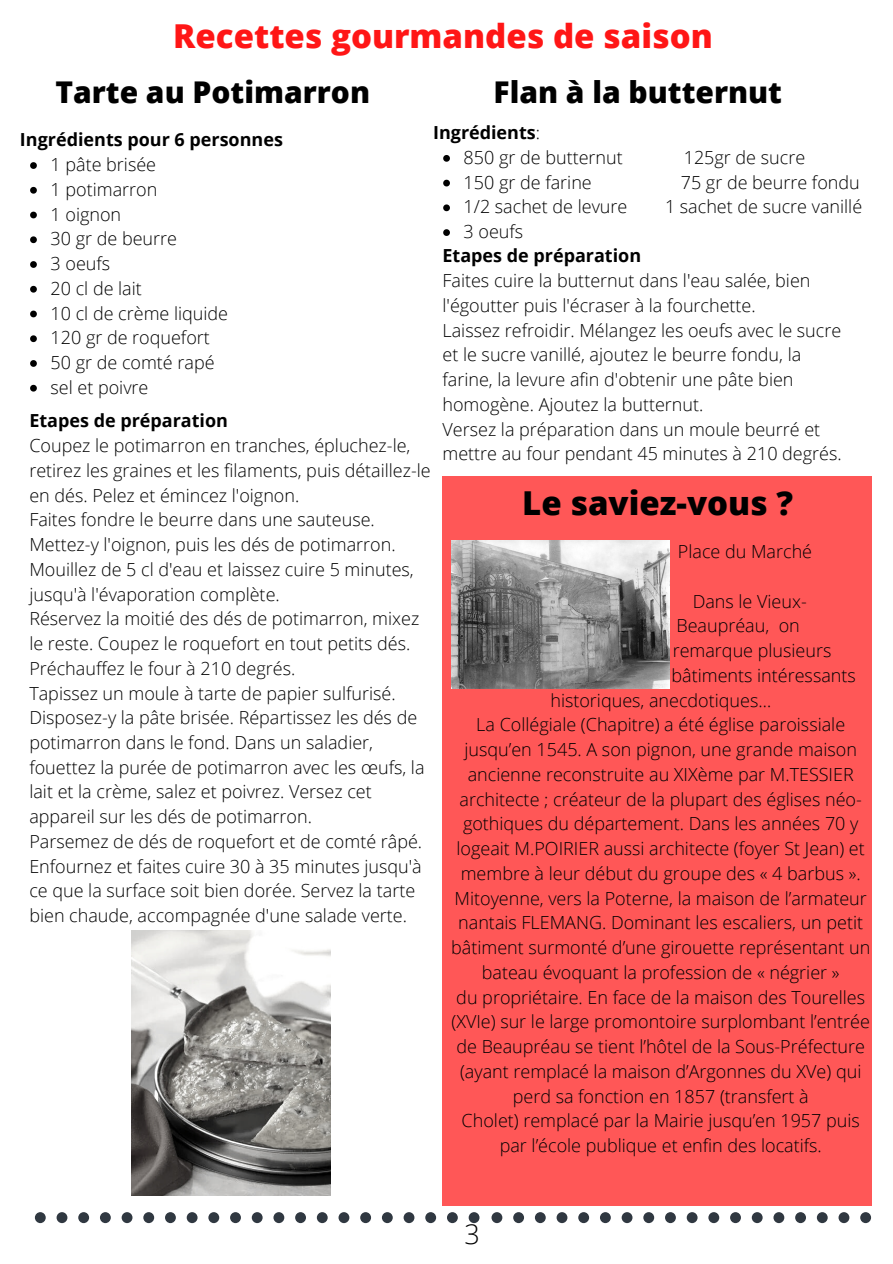
<style>
.page{position:relative;width:893px;height:1264px;background:#fff}
.page>*{position:absolute;margin:0;border:0;box-sizing:border-box;transform-origin:0 0}
.t1{font:800 33px "Open Sans";color:#ff1616}
.t2{font:800 33px "Open Sans";color:#000}
.t3{font:800 30px "Open Sans";color:#000}
.t4{font:300 27px "Open Sans";color:#000}
.t5{font:300 18px/24.8px "Open Sans";color:#000}
.t6{font:700 18px "Open Sans";color:#000}
.s1{font-weight:300}
</style>
<div class="page">
<svg style="left:35px;top:1212px;width:444px;height:11px"></svg>
<svg style="left:491px;top:1212px;width:380px;height:11px"></svg>
<div style="left:442px;top:476px;width:430px;height:730px;background:#ff5757"></div>
<img style="left:132px;top:930px;width:199px;height:265px">
<img style="left:451px;top:541px;width:218px;height:147px">
<svg style="left:443px;top:155px;width:7px;height:7px"></svg>
<svg style="left:443px;top:180px;width:7px;height:6px"></svg>
<svg style="left:443px;top:204px;width:7px;height:7px"></svg>
<svg style="left:443px;top:229px;width:7px;height:7px"></svg>
<svg style="left:30px;top:162px;width:7px;height:7px"></svg>
<svg style="left:30px;top:187px;width:7px;height:7px"></svg>
<svg style="left:30px;top:212px;width:7px;height:6px"></svg>
<svg style="left:30px;top:236px;width:7px;height:7px"></svg>
<svg style="left:30px;top:261px;width:7px;height:7px"></svg>
<svg style="left:30px;top:286px;width:7px;height:6px"></svg>
<svg style="left:30px;top:310px;width:7px;height:7px"></svg>
<svg style="left:30px;top:335px;width:7px;height:7px"></svg>
<svg style="left:30px;top:360px;width:7px;height:7px"></svg>
<svg style="left:30px;top:385px;width:7px;height:6px"></svg>
<h1 class="t1" style="left:173px;top:12px;width:541px">Recettes gourmandes de saison</h1>
<h2 class="t3" style="left:55px;top:71px;width:316px">Tarte au Potimarron</h2>
<h2 class="t3" style="left:493px;top:71px;width:290px">Flan à la butternut</h2>
<p class="t6" style="left:433px;top:120px;width:109px">Ingrédients<span class="s1">:</span></p>
<p class="t6" style="left:20px;top:127px;width:264px">Ingrédients pour 6 personnes</p>
<p class="t5" style="left:463px;top:145px;width:161px">850 gr de butternut</p>
<p class="t5" style="left:683px;top:145px;width:123px">125gr de sucre</p>
<p class="t5" style="left:463px;top:169px;width:130px">150 gr de farine</p>
<p class="t5" style="left:680px;top:169px;width:180px">75 gr de beurre fondu</p>
<p class="t5" style="left:463px;top:194px;width:165px">1/2 sachet de levure</p>
<p class="t5" style="left:665px;top:194px;width:199px">1 sachet de sucre vanillé</p>
<p class="t5" style="left:463px;top:219px;width:61px">3 oeufs</p>
<p class="t5" style="left:51px;top:152px;width:179px">1 pâte brisée<br>1 potimarron<br>1 oignon<br>30 gr de beurre<br>3 oeufs<br>20 cl de lait<br>10 cl de crème liquide<br>120 gr de roquefort<br>50 gr de comté rapé sel et poivre</p>
<p class="t6" style="left:442px;top:243px;width:200px">Etapes de préparation</p>
<p class="t5" style="left:442px;top:268px;width:400px">Faites cuire la butternut dans l'eau salée, bien l'égoutter puis l'écraser à la fourchette.<br>Laissez refroidir. Mélangez les oeufs avec le sucre et le sucre vanillé, ajoutez le beurre fondu, la farine, la levure afin d'obtenir une pâte bien homogène. Ajoutez la butternut.<br>Versez la préparation dans un moule beurré et mettre au four pendant 45 minutes à 210 degrés.</p>
<h1 class="t2" style="left:522px;top:479px;width:272px">Le saviez-vous ?</h1>
<p class="t6" style="left:29px;top:408px;width:200px">Etapes de préparation</p>
<p class="t5" style="left:29px;top:433px;width:403px">Coupez le potimarron en tranches, épluchez-le, retirez les graines et les filaments, puis détaillez-le en dés. Pelez et émincez l'oignon.<br>Faites fondre le beurre dans une sauteuse.<br>Mettez-y l'oignon, puis les dés de potimarron.<br>Mouillez de 5 cl d'eau et laissez cuire 5 minutes, jusqu'à l'évaporation complète.<br>Réservez la moitié des dés de potimarron, mixez le reste. Coupez le roquefort en tout petits dés.<br>Préchauffez le four à 210 degrés.<br>Tapissez un moule à tarte de papier sulfurisé.<br>Disposez-y la pâte brisée. Répartissez les dés de potimarron dans le fond. Dans un saladier, fouettez la purée de potimarron avec les œufs, la lait et la crème, salez et poivrez. Versez cet appareil sur les dés de potimarron.<br>Parsemez de dés de roquefort et de comté râpé.<br>Enfournez et faites cuire 30 à 35 minutes jusqu'à ce que la surface soit bien dorée. Servez la tarte bien chaude, accompagnée d'une salade verte.</p>
<p class="t5" style="left:678px;top:539px;width:136px">Place du Marché</p>
<p class="t5" style="left:692px;top:588px;width:116px">Dans le Vieux-</p>
<p class="t5" style="left:676px;top:613px;width:125px">Beaupréau, on</p>
<p class="t5" style="left:672px;top:638px;width:160px">remarque plusieurs</p>
<p class="t5" style="left:671px;top:662px;width:186px">bâtiments intéressants</p>
<p class="t5" style="left:550px;top:687px;width:222px">historiques, anecdotiques…</p>
<p class="t5" style="left:476px;top:712px;width:370px">La Collégiale (Chapitre) a été église paroissiale</p>
<p class="t5" style="left:464px;top:736px;width:394px">jusqu’en 1545. A son pignon, une grande maison</p>
<p class="t5" style="left:467px;top:761px;width:387px">ancienne reconstruite au XIXème par M.TESSIER</p>
<p class="t5" style="left:459px;top:786px;width:404px">architecte ; créateur de la plupart des églises néo-</p>
<p class="t5" style="left:463px;top:811px;width:397px">gothiques du département. Dans les années 70 y</p>
<p class="t5" style="left:456px;top:835px;width:410px">logeait M.POIRIER aussi architecte (foyer St Jean) et</p>
<p class="t5" style="left:460px;top:860px;width:401px">membre à leur début du groupe des « 4 barbus ».</p>
<p class="t5" style="left:454px;top:885px;width:413px">Mitoyenne, vers la Poterne, la maison de l’armateur</p>
<p class="t5" style="left:458px;top:910px;width:406px">nantais FLEMANG. Dominant les escaliers, un petit</p>
<p class="t5" style="left:451px;top:934px;width:420px">bâtiment surmonté d’une girouette représentant un</p>
<p class="t5" style="left:482px;top:959px;width:359px">bateau évoquant la profession de « négrier »</p>
<p class="t5" style="left:456px;top:984px;width:410px">du propriétaire. En face de la maison des Tourelles</p>
<p class="t5" style="left:451px;top:1008px;width:420px">(XVIe) sur le large promontoire surplombant l’entrée</p>
<p class="t5" style="left:456px;top:1033px;width:410px">de Beaupréau se tient l’hôtel de la Sous-Préfecture</p>
<p class="t5" style="left:460px;top:1058px;width:403px">(ayant remplacé la maison d’Argonnes du XVe) qui</p>
<p class="t5" style="left:512px;top:1083px;width:297px">perd sa fonction en 1857 (transfert à</p>
<p class="t5" style="left:461px;top:1107px;width:399px">Cholet) remplacé par la Mairie jusqu’en 1957 puis</p>
<p class="t5" style="left:499px;top:1132px;width:323px">par l’école publique et enfin des locatifs.</p>
<h3 class="t4" style="left:464px;top:1214px;width:17px">3</h3>
</div>
